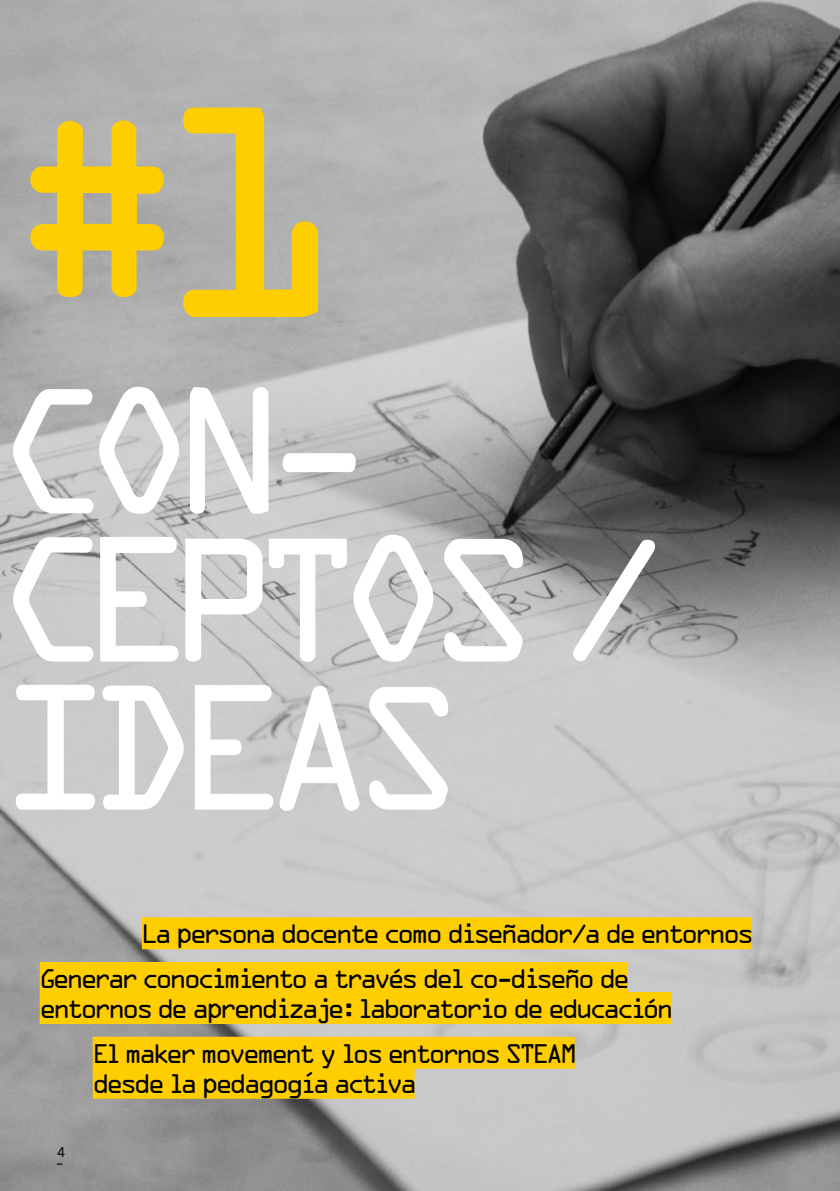
<style>
.page{position:relative;width:840px;height:1191px;background:#fff}
.page>*{position:absolute;margin:0;border:0;box-sizing:border-box;transform-origin:0 0}
.t1{font:316.8px "STALKER1";color:#ffce00}
.t2{font:186px/148px "STALKER1";letter-spacing:-.02em;color:#fff}
.t3{font:28px/44.8px "STALKER1";color:#000}
.t4{font:13px "Clan OT News";color:#000}
.s1{font-family:"Clan OT";font-weight:500;font-size:14px}
</style>
<div class="page">
<img style="left:0;top:0;width:839px;height:1191px">
<div style="left:142px;top:917px;width:608px;height:32px;background:#ffce00"></div>
<div style="left:40px;top:962px;width:587px;height:32px;background:#ffce00"></div>
<div style="left:40px;top:992px;width:630px;height:32px;background:#ffce00"></div>
<div style="left:93px;top:1036px;width:481px;height:32px;background:#ffce00"></div>
<div style="left:93px;top:1066px;width:321px;height:32px;background:#ffce00"></div>
<svg style="left:306px;top:1072px;width:6px;height:4px"></svg>
<h1 class="t1" style="left:0;top:40px;width:316px">#1</h1>
<h2 class="t2" style="left:0;top:376px;width:650px">CON-<br>CEPTOS /<br>IDEAS</h2>
<p class="t3" style="left:40px;top:911px;width:712px;text-indent:102px">La persona docente como diseñador/a de entornos<br>Generar conocimiento a través del co-diseño de</p>
<p class="t3" style="left:40px;top:986px;width:632px">entornos de aprendizaje: laboratorio de educación</p>
<p class="t4" style="left:57px;top:1144px;width:10px">4<span class="s1">_</span></p>
<p class="t3" style="left:93px;top:1038px;width:483px;line-height:30px">El maker movement y los entornos STEAM desde la pedagogia activa</p>
</div>
